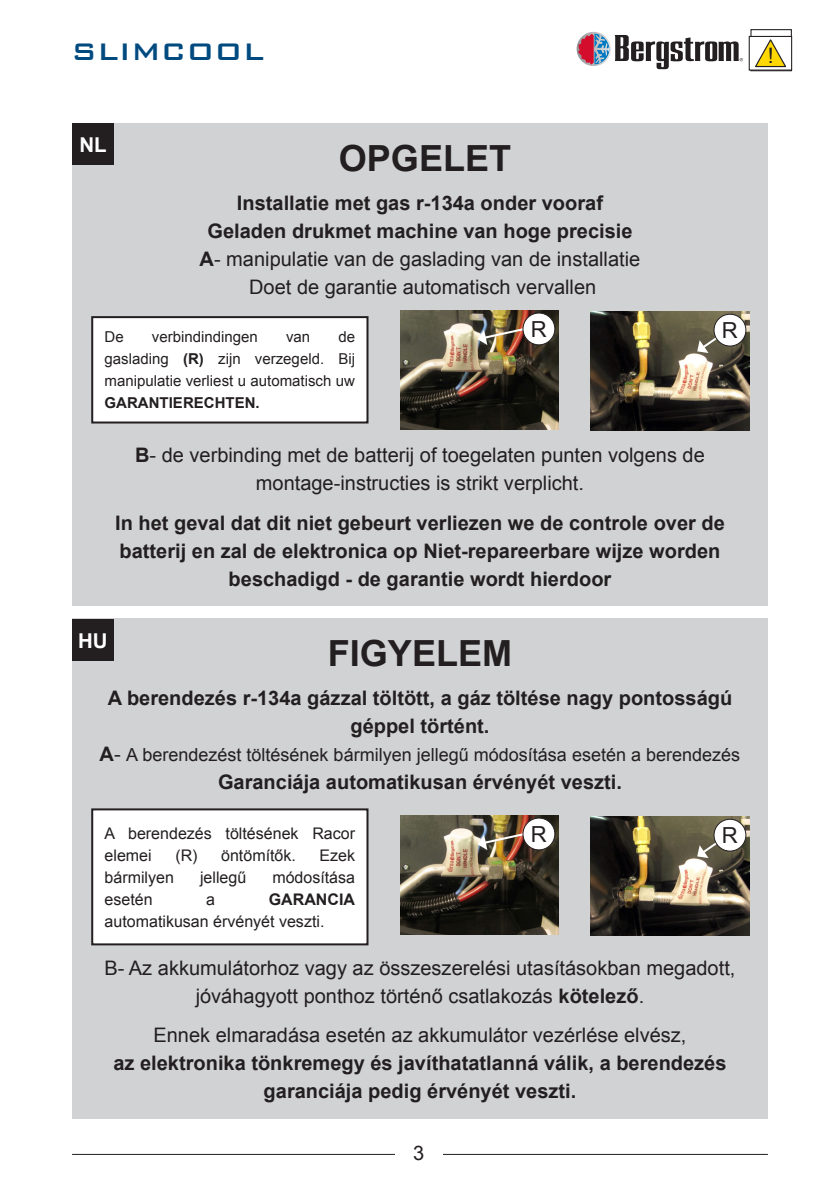
<style>
.page{position:relative;width:840px;height:1191px;background:#fff}
.page>*{position:absolute;margin:0;border:0;box-sizing:border-box;transform-origin:0 0}
.t1{font:700 36px "Arial";color:#231f20}
.t2{font:500 32px "Bank Gothic BT";color:#004a7f}
.t3{font:22.2px "Arial";color:#231f20}
.t4{font:21.4px "Arial";color:#231f20}
.t5{font:700 20.4px "Arial";color:#fff}
.t6{font:700 20px/28px "Arial";color:#231f20;text-align:center}
.t7{font:20px/28px "Arial";color:#231f20;text-align:center}
.t8{font:18px "Arial";color:#231f20}
.t9{font:16px/22px "Arial";color:#231f20}
.t10{font:15px/22px "Arial";color:#231f20;text-align:justify}
.s1{font-weight:700}
.s2{font-weight:700;font-size:20px}
.s3{font-size:20px}
</style>
<div class="page">
<div style="left:750px;top:29px;width:41px;height:42px;border:1px solid #231f20"></div>
<hr style="left:72px;top:1153px;width:695px;height:1px;background:#231f20">
<div style="left:394px;top:1145px;width:48px;height:29px;background:#fff"></div>
<svg style="left:576px;top:32px;width:34px;height:34px"></svg>
<svg style="left:578px;top:34px;width:164px;height:35px"></svg>
<div style="left:72px;top:123px;width:695px;height:483px;background:#d1d2d4"></div>
<div style="left:92px;top:317px;width:275px;height:105px;background:#fff"></div>
<div style="left:91px;top:316px;width:277px;height:107px;border:2px solid #231f20"></div>
<img style="left:400px;top:311px;width:158px;height:119px">
<img style="left:590px;top:311px;width:159px;height:119px">
<svg style="left:477px;top:326px;width:52px;height:19px"></svg>
<svg style="left:696px;top:328px;width:33px;height:25px"></svg>
<div style="left:522px;top:313px;width:32px;height:32px;background:#fff;border-radius:50%"></div>
<div style="left:522px;top:312px;width:33px;height:33px;border:1px solid #231f20;border-radius:50%"></div>
<div style="left:713px;top:314px;width:32px;height:32px;background:#fff;border-radius:50%"></div>
<div style="left:713px;top:314px;width:33px;height:32px;border:1px solid #231f20;border-radius:50%"></div>
<div style="left:72px;top:124px;width:41px;height:41px;background:#231f20"></div>
<div style="left:72px;top:618px;width:695px;height:501px;background:#d1d2d4"></div>
<div style="left:92px;top:809px;width:275px;height:135px;background:#fff"></div>
<div style="left:91px;top:808px;width:277px;height:137px;border:2px solid #231f20"></div>
<img style="left:400px;top:816px;width:158px;height:118px">
<img style="left:590px;top:816px;width:159px;height:119px">
<svg style="left:477px;top:831px;width:52px;height:19px"></svg>
<svg style="left:696px;top:833px;width:33px;height:25px"></svg>
<div style="left:522px;top:818px;width:32px;height:32px;background:#fff;border-radius:50%"></div>
<div style="left:522px;top:817px;width:33px;height:33px;border:1px solid #231f20;border-radius:50%"></div>
<div style="left:713px;top:819px;width:32px;height:32px;background:#fff;border-radius:50%"></div>
<div style="left:713px;top:818px;width:33px;height:33px;border:1px solid #231f20;border-radius:50%"></div>
<div style="left:72px;top:619px;width:41px;height:42px;background:#231f20"></div>
<div style="left:748px;top:36px;width:43px;height:34px;background:#fff"></div>
<div style="left:748px;top:36px;width:43px;height:35px;border:1px solid #231f20"></div>
<svg style="left:754px;top:35px;width:33px;height:33px"></svg>
<h2 class="t2" style="left:71px;top:34px;width:195px">SLIMCOOL</h2>
<p class="t4" style="left:768px;top:38px;width:7px">!</p>
<p class="t4" style="left:767px;top:41px;width:7px">!</p>
<p class="t5" style="left:79px;top:131px;width:29px">NL</p>
<p class="t1" style="left:339px;top:134px;width:174px">OPGELET</p>
<p class="t6" style="left:237px;top:190px;width:367px">Installatie met gas r-134a onder vooraf</p>
<p class="t6" style="left:207px;top:218px;width:426px">Geladen drukmet machine van hoge precisie</p>
<p class="t7" style="left:199px;top:245px;width:442px"><span class="s1">A</span>- manipulatie van de gaslading van de installatie</p>
<p class="t7" style="left:249px;top:273px;width:348px">Doet de garantie automatisch vervallen</p>
<p class="t10" style="left:104px;top:326px;width:252px;text-indent:234px">de gaslading <span class="s1">(R)</span> zijn verzegeld. Bij manipulatie verliest u automatisch uw <span class="s1">GARANTIERECHTEN.</span></p>
<p class="t10" style="left:104px;top:326px;width:21px">De</p>
<p class="t10" style="left:152px;top:326px;width:107px">verbindindingen</p>
<p class="t10" style="left:286px;top:326px;width:26px">van</p>
<p class="t3" style="left:530px;top:315px;width:17px">R</p>
<p class="t3" style="left:721px;top:316px;width:17px">R</p>
<p class="t7" style="left:135px;top:441px;width:571px"><span class="s1">B</span>- de verbinding met de batterij of toegelaten punten volgens de montage-instructies is strikt verplicht.</p>
<p class="t6" style="left:115px;top:509px;width:611px">In het geval dat dit niet gebeurt verliezen we de controle over de batterij en zal de elektronica op Niet-repareerbare wijze worden beschadigd - de garantie wordt hierdoor</p>
<p class="t5" style="left:78px;top:627px;width:31px">HU</p>
<p class="t1" style="left:328px;top:629px;width:186px">FIGYELEM</p>
<p class="t6" style="left:108px;top:685px;width:625px">A berendezés r-134a gázzal töltött, a gáz töltése nagy pontosságú géppel történt.</p>
<p class="t8" style="left:100px;top:743px;width:641px"><span class="s2">A</span><span class="s3">-</span> A berendezést töltésének bármilyen jellegű módosítása esetén a berendezés</p>
<p class="t6" style="left:218px;top:769px;width:405px">Garanciája automatikusan érvényét veszti.</p>
<p class="t9" style="left:104px;top:822px;width:252px">A berendezés töltésének Racor elemei</p>
<p class="t9" style="left:175px;top:844px;width:122px">(R) öntömítők.</p>
<p class="t9" style="left:319px;top:844px;width:37px">Ezek</p>
<p class="t9" style="left:104px;top:866px;width:71px">bármilyen</p>
<p class="t9" style="left:200px;top:866px;width:48px">jellegű</p>
<p class="t9" style="left:272px;top:866px;width:84px">módosítása</p>
<p class="t9" style="left:104px;top:888px;width:50px">esetén</p>
<p class="t9" style="left:206px;top:888px;width:10px">a</p>
<p class="t9" style="left:104px;top:888px;width:252px;text-indent:164px"><span class="s1">GARANCIA </span>automatikusan érvényét veszti.</p>
<p class="t3" style="left:530px;top:820px;width:17px">R</p>
<p class="t3" style="left:721px;top:821px;width:17px">R</p>
<p class="t7" style="left:104px;top:953px;width:632px">B- Az akkumulátorhoz vagy az összeszerelési utasításokban megadott, jóváhagyott ponthoz történő csatlakozás <span class="s1">kötelező</span>.</p>
<p class="t7" style="left:153px;top:1021px;width:534px">Ennek elmaradása esetén az akkumulátor vezérlése elvész,</p>
<p class="t6" style="left:113px;top:1049px;width:614px">az elektronika tönkremegy és javíthatatlanná válik, a berendezés garanciája pedig érvényét veszti.</p>
<p class="t7" style="left:413px;top:1139px;width:13px">3</p>
</div>
